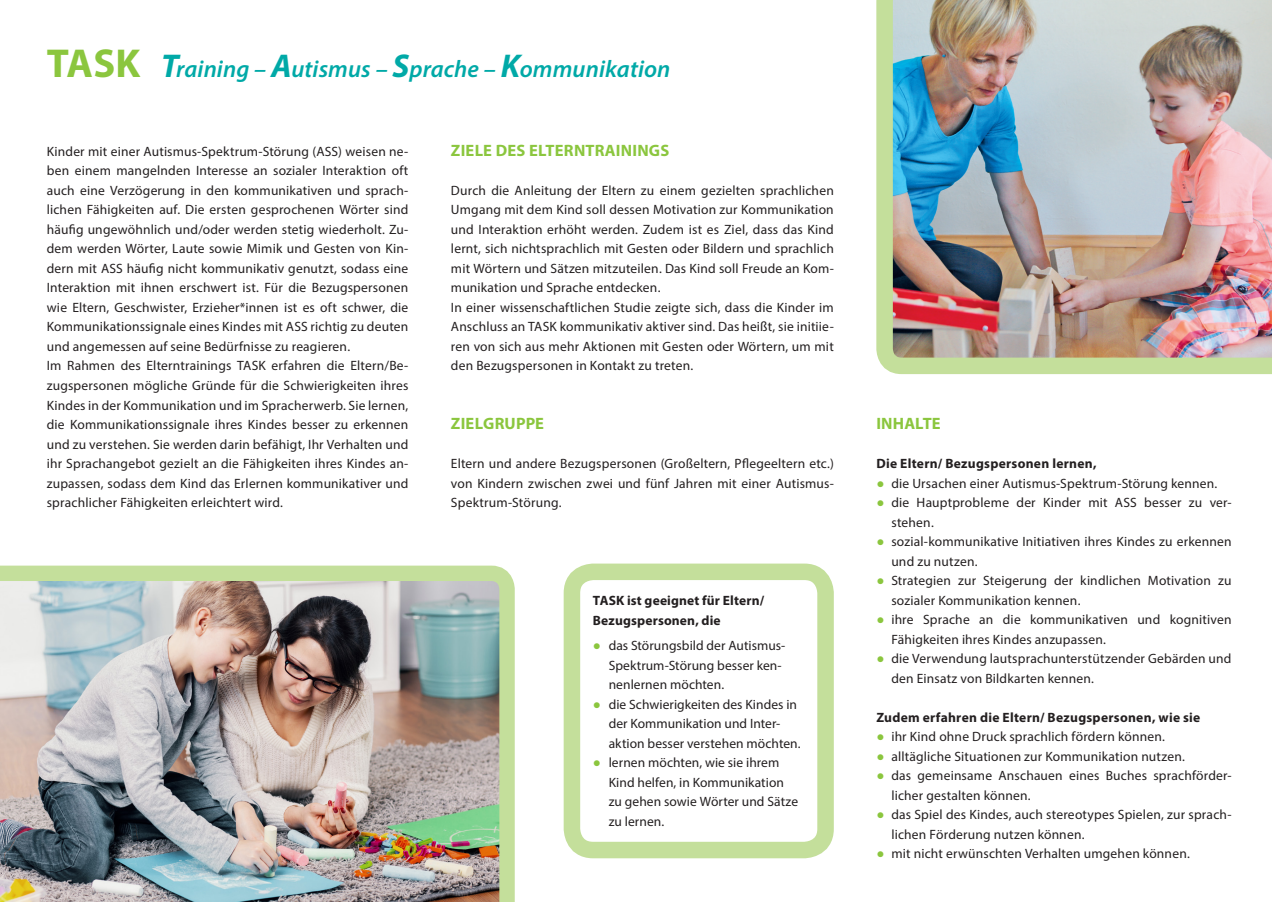
<style>
.page{position:relative;width:1272px;height:902px;background:#fff}
.page>*{position:absolute;margin:0;border:0;box-sizing:border-box;transform-origin:0 0}
.t1{font:italic 600 24px "Myriad Pro";letter-spacing:.005em;color:#00a9a7}
.Fliesstext{font:700 16.5px "Myriad Pro";letter-spacing:.015em;color:#8bc63e}
.Fliesstext-2{font:13.5px/19.5px "Myriad Pro";letter-spacing:.01em;color:#231f20}
.Fliesstext-3{font:700 13.5px "Myriad Pro";letter-spacing:.02em;color:#231f20}
.s1{font-weight:700;font-style:normal;font-size:40.5px;color:#8bc63e}
.s2{font-weight:700;font-size:33px}
.s3{font-family:"Arial";color:#8bc63e}
</style>
<div class="page">
<img style="left:876px;top:0;width:395px;height:374px">
<img style="left:0;top:565px;width:514px;height:336px">
<div style="left:563px;top:563px;width:270px;height:295px;border:16px solid #c4df9b;border-radius:21px"></div>
<p class="t1" style="left:47px;top:54px;width:625px"><span class="s1">TASK</span> <span class="s2">T</span>raining – <span class="s2">A</span>utismus – <span class="s2">S</span>prache – <span class="s2">K</span>ommunikation</p>
<p class="Fliesstext-2" style="left:47px;top:141px;width:363px;text-align:justify">Kinder mit einer Autismus-Spektrum-Störung (ASS) weisen ne&shy;ben einem mangelnden Interesse an sozialer Interaktion oft auch eine Verzögerung in den kommunikativen und sprach&shy;lichen Fähigkeiten auf. Die ersten gesprochenen Wörter sind häufig ungewöhnlich und/oder werden stetig wiederholt. Zu&shy;dem werden Wörter, Laute sowie Mimik und Gesten von Kin&shy;dern mit ASS häufig nicht kommunikativ genutzt, sodass eine Interaktion mit ihnen erschwert ist. Für die Bezugspersonen wie Eltern, Geschwister, Erzieher*innen ist es oft schwer, die Kommunikationssignale eines Kindes mit ASS richtig zu deuten und angemessen auf seine Bedürfnisse zu reagieren.</p>
<p class="Fliesstext-2" style="left:47px;top:356px;width:363px;text-align:justify">Im Rahmen des Elterntrainings TASK erfahren die Eltern/Be&shy;zugspersonen mögliche Gründe für die Schwierigkeiten ihres Kindes in der Kommunikation und im Spracherwerb. Sie lernen, die Kommunikationssignale ihres Kindes besser zu erkennen und zu verstehen. Sie werden darin befähigt, Ihr Verhalten und ihr Sprachangebot gezielt an die Fähigkeiten ihres Kindes an&shy;zupassen, sodass dem Kind das Erlernen kommunikativer und sprachlicher Fähigkeiten erleichtert wird.</p>
<p class="Fliesstext" style="left:451px;top:139px;width:220px">ZIELE DES ELTERNTRAININGS</p>
<p class="Fliesstext-2" style="left:451px;top:180px;width:384px;text-align:justify">Durch die Anleitung der Eltern zu einem gezielten sprachlichen Umgang mit dem Kind soll dessen Motivation zur Kommunikation und Interaktion erhöht werden. Zudem ist es Ziel, dass das Kind lernt, sich nichtsprachlich mit Gesten oder Bildern und sprachlich mit Wörtern und Sätzen mitzuteilen. Das Kind soll Freude an Kom&shy;munikation und Sprache entdecken.</p>
<p class="Fliesstext-2" style="left:451px;top:297px;width:384px;text-align:justify">In einer wissenschaftlichen Studie zeigte sich, dass die Kinder im Anschluss an TASK kommunikativ aktiver sind. Das heißt, sie initiie&shy;ren von sich aus mehr Aktionen mit Gesten oder Wörtern, um mit den Bezugspersonen in Kontakt zu treten.</p>
<p class="Fliesstext" style="left:451px;top:412px;width:95px">ZIELGRUPPE</p>
<p class="Fliesstext-2" style="left:451px;top:453px;width:384px;text-align:justify">Eltern und andere Bezugspersonen (Großeltern, Pflegeeltern etc.) von Kindern zwischen zwei und fünf Jahren mit einer Autismus-Spektrum-Störung.</p>
<p class="Fliesstext-3" style="left:593px;top:591px;width:173px">TASK ist geeignet für Eltern/</p>
<p class="Fliesstext-3" style="left:593px;top:611px;width:129px">Bezugspersonen, die</p>
<p class="Fliesstext-2" style="left:608px;top:635px;width:178px;text-indent:-16px"><span class="s3">●</span> das Störungsbild der Autismus-<br>Spektrum-Störung besser ken&shy;nenlernen möchten.</p>
<p class="Fliesstext-2" style="left:608px;top:694px;width:193px;text-indent:-16px"><span class="s3">●</span> die Schwierigkeiten des Kindes in der Kommunikation und Inter&shy;aktion besser verstehen möchten.</p>
<p class="Fliesstext-2" style="left:593px;top:752px;width:188px"><span class="s3">●</span> lernen möchten, wie sie ihrem</p>
<p class="Fliesstext-2" style="left:608px;top:772px;width:177px">Kind helfen, in Kommunikation</p>
<p class="Fliesstext-2" style="left:608px;top:791px;width:191px">zu gehen sowie Wörter und Sätze</p>
<p class="Fliesstext-2" style="left:608px;top:811px;width:57px">zu lernen.</p>
<p class="Fliesstext" style="left:876px;top:412px;width:66px">INHALTE</p>
<p class="Fliesstext-3" style="left:876px;top:454px;width:222px">Die Eltern/ Bezugspersonen lernen,</p>
<p class="Fliesstext-2" style="left:876px;top:473px;width:342px"><span class="s3">●</span> die Ursachen einer Autismus-Spektrum-Störung kennen.</p>
<p class="Fliesstext-2" style="left:891px;top:492px;width:342px;text-indent:-15px"><span class="s3">●</span> die Hauptprobleme der Kinder mit ASS besser zu ver&shy;stehen.</p>
<p class="Fliesstext-2" style="left:891px;top:531px;width:342px;text-indent:-15px"><span class="s3">●</span> sozial-kommunikative Initiativen ihres Kindes zu erkennen und zu nutzen.</p>
<p class="Fliesstext-2" style="left:891px;top:570px;width:342px;text-indent:-15px"><span class="s3">●</span> Strategien zur Steigerung der kindlichen Motivation zu sozialer Kommunikation kennen.</p>
<p class="Fliesstext-2" style="left:891px;top:609px;width:342px;text-indent:-15px"><span class="s3">●</span> ihre Sprache an die kommunikativen und kognitiven<br>Fähigkeiten ihres Kindes anzupassen.</p>
<p class="Fliesstext-2" style="left:891px;top:648px;width:342px;text-indent:-15px"><span class="s3">●</span> die Verwendung lautsprachunterstützender Gebärden und den Einsatz von Bildkarten kennen.</p>
<p class="Fliesstext-3" style="left:876px;top:708px;width:325px">Zudem erfahren die Eltern/ Bezugspersonen, wie sie</p>
<p class="Fliesstext-2" style="left:876px;top:726px;width:290px"><span class="s3">●</span> ihr Kind ohne Druck sprachlich fördern können.</p>
<p class="Fliesstext-2" style="left:876px;top:746px;width:310px"><span class="s3">●</span> alltägliche Situationen zur Kommunikation nutzen.</p>
<p class="Fliesstext-2" style="left:891px;top:765px;width:342px;text-indent:-15px"><span class="s3">●</span> das gemeinsame Anschauen eines Buches sprachförder&shy;licher gestalten können.</p>
<p class="Fliesstext-2" style="left:891px;top:804px;width:342px;text-indent:-15px"><span class="s3">●</span> das Spiel des Kindes, auch stereotypes Spielen, zur sprach&shy;lichen Förderung nutzen können.</p>
<p class="Fliesstext-2" style="left:876px;top:843px;width:315px"><span class="s3">●</span> mit nicht erwünschten Verhalten umgehen können.</p>
</div>
